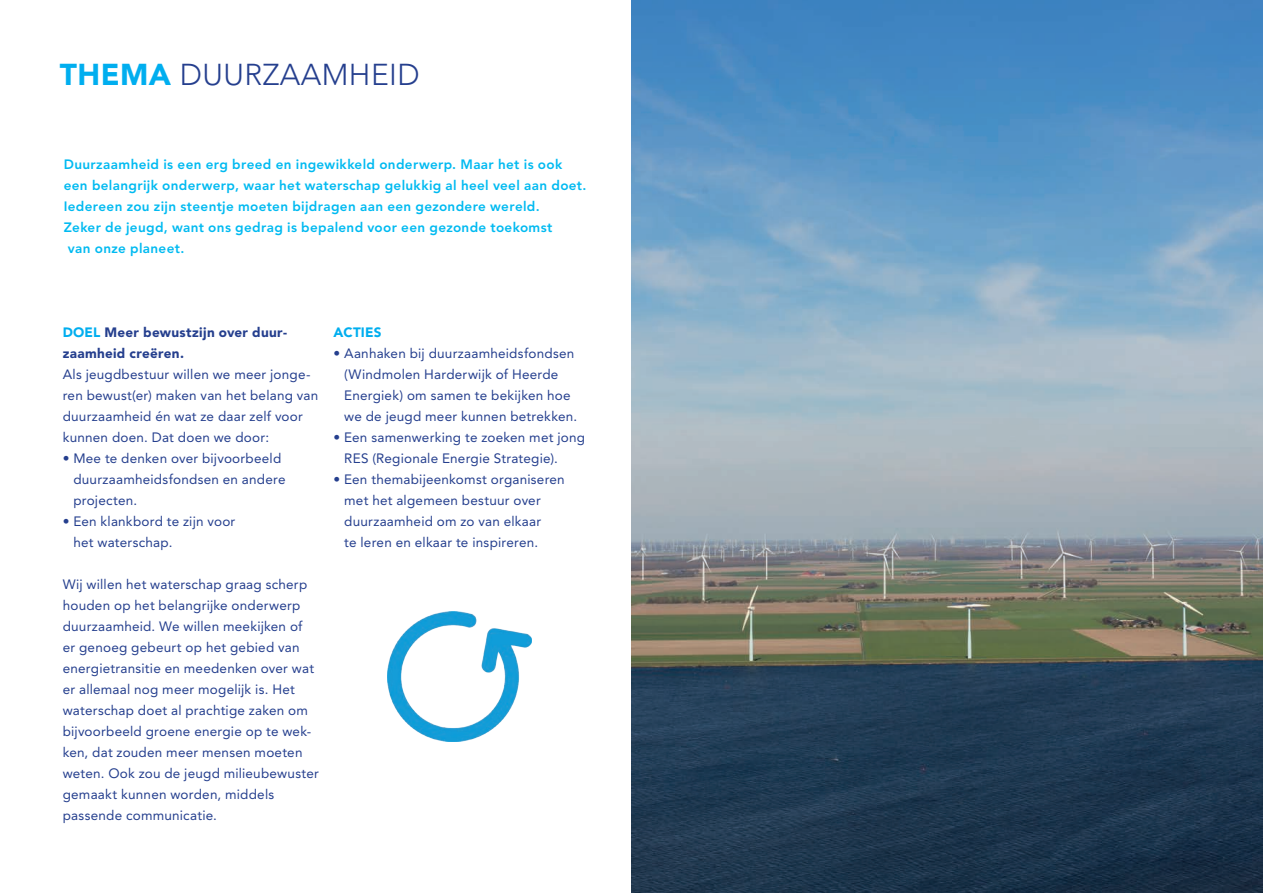
<style>
.page{position:relative;width:1263px;height:893px;background:#fff}
.page>*{position:absolute;margin:0;border:0;box-sizing:border-box;transform-origin:0 0}
.t1{font:300 30px "Avenir LT Std";letter-spacing:.015em;color:#253f8e}
.t2{font:13.5px/21px "Avenir LT Std";letter-spacing:.015em;color:#253f8e}
.t3{font:800 13.5px "Avenir LT Std";letter-spacing:.025em;color:#00baf1}
.t4{font:900 13.5px/21px "Avenir LT Std";letter-spacing:.02em;color:#253f8e}
.t5{font:900 13.5px "Avenir LT Std";letter-spacing:.01em;color:#00aeef}
.s1{font-weight:900;color:#00aeef}
.s2{color:#00aeef}
</style>
<div class="page">
<img style="left:388px;top:611px;width:143px;height:131px">
<img style="left:631px;top:0;width:632px;height:893px">
<h1 class="t1" style="left:60px;top:57px;width:361px"><span class="s1">THEMA</span> DUURZAAMHEID</h1>
<p class="t3" style="left:64px;top:156px;width:500px">Duurzaamheid is een erg breed en ingewikkeld onderwerp. Maar het is ook</p>
<p class="t3" style="left:64px;top:177px;width:524px">een belangrijk onderwerp, waar het waterschap gelukkig al heel veel aan doet.</p>
<p class="t3" style="left:64px;top:198px;width:477px">Iedereen zou zijn steentje moeten bijdragen aan een gezondere wereld.</p>
<p class="t3" style="left:64px;top:219px;width:490px">Zeker de jeugd, want ons gedrag is bepalend voor een gezonde toekomst</p>
<p class="t3" style="left:68px;top:240px;width:118px">van onze planeet.</p>
<p class="t4" style="left:63px;top:322px;width:226px"><span class="s2">DOEL</span> Meer bewustzijn over duur&shy;zaamheid creëren.</p>
<p class="t2" style="left:63px;top:364px;width:257px">Als jeugdbestuur willen we meer jonge&shy;ren bewust(er) maken van het belang van duurzaamheid én wat ze daar zelf voor kunnen doen. Dat doen we door:</p>
<p class="t2" style="left:73px;top:448px;width:214px;text-indent:-11px">• Mee te denken over bijvoorbeeld duurzaamheidsfondsen en andere projecten.</p>
<p class="t2" style="left:73px;top:511px;width:164px;text-indent:-11px">• Een klankbord te zijn voor het waterschap.</p>
<p class="t2" style="left:63px;top:574px;width:258px">Wij willen het waterschap graag scherp houden op het belangrijke onderwerp duurzaamheid. We willen meekijken of<br>er genoeg gebeurt op het gebied van energietransitie en meedenken over wat er allemaal nog meer mogelijk is. Het waterschap doet al prachtige zaken om bijvoorbeeld groene energie op te wek&shy;ken, dat zouden meer mensen moeten weten. Ook zou de jeugd milieubewuster gemaakt kunnen worden, middels passende communicatie.</p>
<p class="t5" style="left:334px;top:324px;width:49px">ACTIES</p>
<p class="t2" style="left:344px;top:343px;width:234px;text-indent:-11px">• Aanhaken bij duurzaamheidsfondsen (Windmolen Harderwijk of Heerde Energiek) om samen te bekijken hoe we de jeugd meer kunnen betrekken.</p>
<p class="t2" style="left:344px;top:427px;width:242px;text-indent:-11px">• Een samenwerking te zoeken met jong<br>RES (Regionale Energie Strategie).</p>
<p class="t2" style="left:344px;top:469px;width:222px;text-indent:-11px">• Een themabijeenkomst organiseren met het algemeen bestuur over duurzaamheid om zo van elkaar<br>te leren en elkaar te inspireren.</p>
</div>
